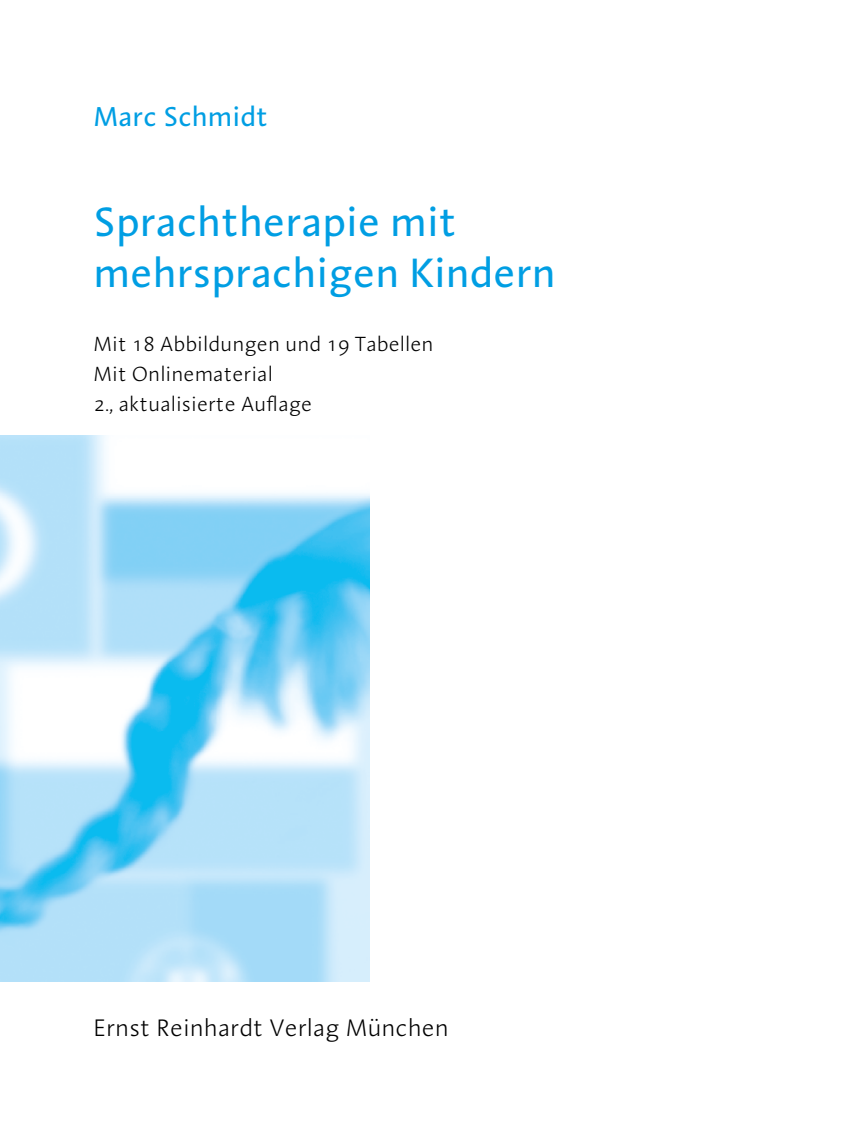
<style>
.page{position:relative;width:844px;height:1141px;background:#fff}
.page>*{position:absolute;margin:0;border:0;box-sizing:border-box;transform-origin:0 0}
.t1{font:42px/50.8px "Linotype Aroma";color:#009ee3}
.t2{font:28px "Linotype Aroma";color:#009ee3}
.t3{font:300 24.5px "Linotype Aroma";color:#000}
.t4{font:300 21px/29.8px "Linotype Aroma";color:#000}
</style>
<div class="page">
<img style="left:0;top:435px;width:369px;height:546px">
<h2 class="t2" style="left:94px;top:98px;width:176px">Marc Schmidt</h2>
<h1 class="t1" style="left:94px;top:195px;width:463px">Sprachtherapie mit mehrsprachigen Kindern</h1>
<p class="t4" style="left:94px;top:329px;width:341px">Mit 18 Abbildungen und 19 Tabellen<br>Mit Onlinematerial<br>2., aktualisierte Auflage</p>
<p class="t3" style="left:94px;top:1012px;width:357px">Ernst Reinhardt Verlag München</p>
</div>
